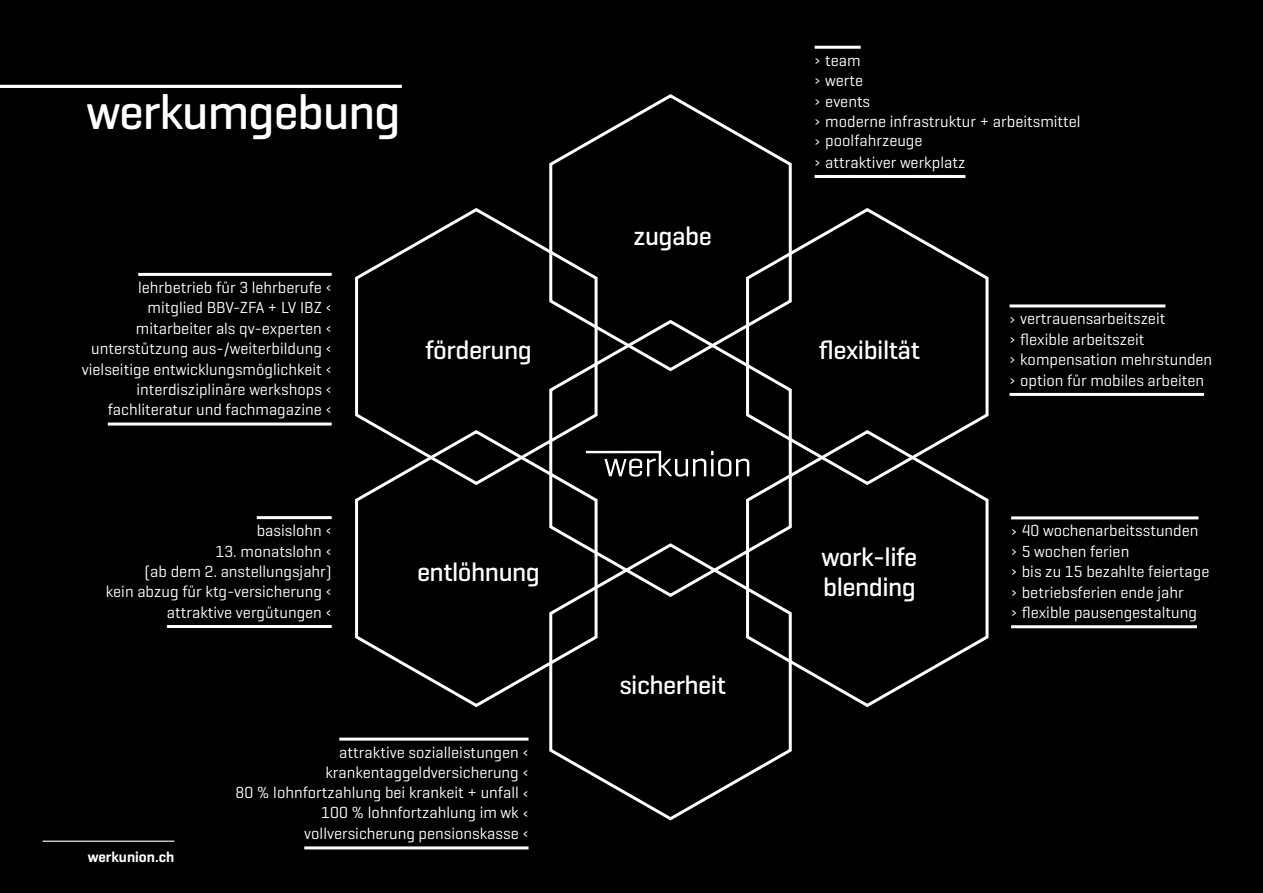
<style>
.page{position:relative;width:1263px;height:893px;background:#000}
.page>*{position:absolute;margin:0;border:0;box-sizing:border-box;transform-origin:0 0}
.t1{font:500 49.95px "Geogrotesque";letter-spacing:-.02em;color:#fff}
.t2{font:500 26.55px/29.7px "Geogrotesque";letter-spacing:-.02em;color:#fff}
.t3{font:16.35px/20.4px "Geogrotesque";color:#fff;text-align:right}
.t4{font:600 15px "Geogrotesque";color:#fff}
</style>
<div class="page">
<svg style="left:746px;top:208px;width:243px;height:220px"></svg>
<svg style="left:549px;top:94px;width:244px;height:279px"></svg>
<svg style="left:746px;top:428px;width:243px;height:280px"></svg>
<svg style="left:549px;top:541px;width:244px;height:280px"></svg>
<svg style="left:355px;top:206px;width:244px;height:222px"></svg>
<svg style="left:355px;top:428px;width:244px;height:281px"></svg>
<hr style="left:138px;top:273px;width:194px;height:3px;background:#fff">
<hr style="left:108px;top:423px;width:224px;height:3px;background:#fff">
<svg style="left:586px;top:451px;width:163px;height:26px"></svg>
<hr style="left:1009px;top:304px;width:156px;height:3px;background:#fff">
<hr style="left:1009px;top:393px;width:195px;height:3px;background:#fff">
<hr style="left:257px;top:516px;width:75px;height:3px;background:#fff">
<hr style="left:167px;top:625px;width:165px;height:3px;background:#fff">
<hr style="left:1011px;top:516px;width:187px;height:3px;background:#fff">
<hr style="left:1011px;top:625px;width:186px;height:3px;background:#fff">
<hr style="left:815px;top:46px;width:46px;height:3px;background:#fff">
<hr style="left:815px;top:175px;width:150px;height:3px;background:#fff">
<hr style="left:339px;top:738px;width:189px;height:3px;background:#fff">
<hr style="left:304px;top:846px;width:224px;height:3px;background:#fff">
<hr style="left:0;top:85px;width:402px;height:3px;background:#fff">
<hr style="left:43px;top:841px;width:131px;height:1px;background:#fff">
<p class="t1" style="left:86px;top:81px;width:316px">werkumgebung</p>
<p class="t3" style="left:82px;top:277px;width:251px">lehrbetrieb für 3 lehrberufe ‹ mitglied BBV-ZFA + LV IBZ ‹ mitarbeiter als qv-experten ‹ unterstützung aus-/weiterbildung ‹ vielseitige entwicklungsmöglichkeit ‹ interdisziplinäre werkshops ‹ fachliteratur und fachmagazine ‹</p>
<p class="t3" style="left:257px;top:520px;width:76px">basislohn ‹</p>
<p class="t3" style="left:106px;top:540px;width:227px">13. monatslohn ‹<br>(ab dem 2. anstellungsjahr)<br>kein abzug für ktg-versicherung ‹ attraktive vergütungen ‹</p>
<p class="t2" style="left:425px;top:334px;width:108px">förderung</p>
<p class="t2" style="left:417px;top:557px;width:124px">entlöhnung</p>
<p class="t4" style="left:88px;top:848px;width:88px">werkunion.ch</p>
<p class="t3" style="left:236px;top:741px;width:294px">attraktive sozialleistungen ‹ krankentaggeldversicherung ‹<br>80 % lohnfortzahlung bei krankeit + unfall ‹ 100 % lohnfortzahlung im wk ‹</p>
<p class="t3" style="left:304px;top:823px;width:226px">vollversicherung pensionskasse ‹</p>
<p class="t2" style="left:634px;top:221px;width:80px">zugabe</p>
<p class="t2" style="left:619px;top:670px;width:108px">sicherheit</p>
<p class="t3" style="left:815px;top:50px;width:267px;text-align:left">› team<br>› werte<br>› events<br>› moderne infrastruktur + arbeitsmittel › poolfahrzeuge</p>
<p class="t3" style="left:815px;top:151px;width:152px">› attraktiver werkplatz</p>
<p class="t2" style="left:819px;top:334px;width:103px">flexibiltät</p>
<p class="t2" style="left:822px;top:542px;width:97px">work-life blending</p>
<p class="t3" style="left:1009px;top:308px;width:204px;text-align:left">› vertrauensarbeitszeit<br>› flexible arbeitszeit<br>› kompensation mehrstunden › option für mobiles arbeiten</p>
<p class="t3" style="left:1011px;top:520px;width:200px;text-align:left">› 40 wochenarbeitsstunden<br>› 5 wochen ferien<br>› bis zu 15 bezahlte feiertage › betriebsferien ende jahr<br>› flexible pausengestaltung</p>
</div>
